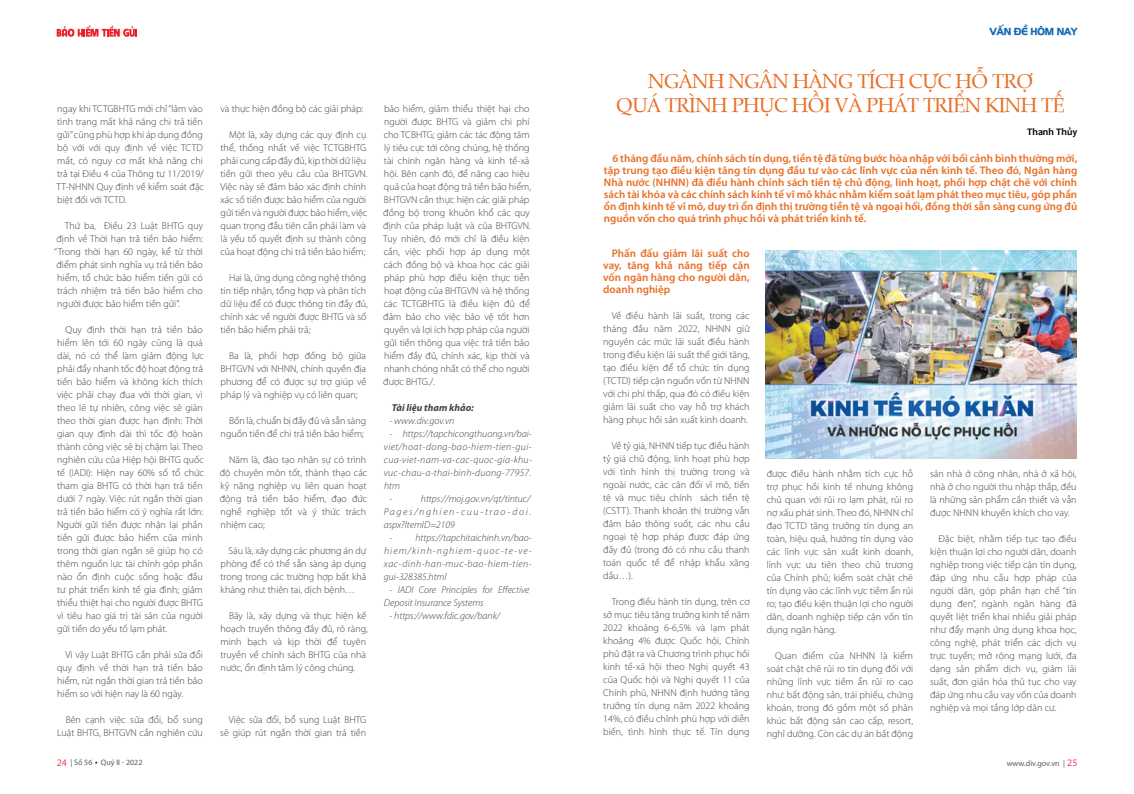
<style>
.page{position:relative;width:1134px;height:794px;background:#fff}
.page>*{position:absolute;margin:0;border:0;box-sizing:border-box;transform-origin:0 0}
.t1{font:20px/24px "UVN Viet Sach";letter-spacing:-.025em;color:#e86e25;text-align:center}
.t2{font:600 11px/12px "Myriad Pro";color:#e86e25;text-align:justify}
.t3{font:300 10px/13px "Myriad Pro";color:#414042;text-align:justify}
.t4{font:italic 300 10px/13px "Myriad Pro";color:#414042;text-align:justify}
.t5{font:italic 300 10px "Myriad Pro";letter-spacing:.04em;color:#414042}
.t6{font:italic 300 10px "Myriad Pro";letter-spacing:.03em;color:#414042}
.t7{font:italic 300 10px "Myriad Pro";letter-spacing:.025em;color:#414042}
.t8{font:italic 700 10px "Myriad Pro";color:#414042}
.t9{font:10px "UTM Hanzel";color:#1268b3}
.t10{font:700 10px "Candara";color:#000}
.t11{font:8px "Myriad Pro";color:#58595b}
.s1{font-size:10px;color:#ef4056}
</style>
<div class="page">
<svg style="left:57px;top:25px;width:80px;height:12px"></svg>
<img style="left:765px;top:250px;width:311px;height:209px">
<p class="t3" style="left:56px;top:102px;width:149px;text-align:left">ngay khi TCTGBHTG mới chỉ “lâm vào tình trạng mất khả năng chi trả tiền gửi” cũng phù hợp khi áp dụng đồng bộ với với quy định về việc TCTD mất, có nguy cơ mất khả năng chi trả tại Điều 4 của Thông tư 11/2019/<br>TT-NHNN Quy định về kiểm soát đặc biệt đối với TCTD.</p>
<p class="t3" style="left:54px;top:219px;width:150px;text-indent:11px">Thứ ba, Điều 23 Luật BHTG quy định về Thời hạn trả tiền bảo hiểm: “Trong thời hạn 60 ngày, kể từ thời điểm phát sinh nghĩa vụ trả tiền bảo hiểm, tổ chức bảo hiểm tiền gửi có trách nhiệm trả tiền bảo hiểm cho người được bảo hiểm tiền gửi”.</p>
<p class="t3" style="left:57px;top:323px;width:149px;text-align:left;text-indent:9px">Quy định thời hạn trả tiền bảo hiểm lên tới 60 ngày cũng là quá dài, nó có thể làm giảm động lực phải đẩy nhanh tốc độ hoạt động trả tiền bảo hiểm và không kích thích việc phải chạy đua với thời gian, vì theo lẽ tự nhiên, công việc sẽ giãn theo thời gian được hạn định: Thời gian quy định dài thì tốc độ hoàn thành công việc sẽ bị chậm lại. Theo nghiên cứu của Hiệp hội BHTG quốc tế (IADI): Hiện nay 60% số tổ chức tham gia BHTG có thời hạn trả tiền dưới 7 ngày. Việc rút ngắn thời gian trả tiền bảo hiểm có ý nghĩa rất lớn:<br>Người gửi tiền được nhận lại phần tiền gửi được bảo hiểm của mình trong thời gian ngắn sẽ giúp họ có thêm nguồn lực tài chính góp phần nào ổn định cuộc sống hoặc đầu tư phát triển kinh tế gia đình; giảm thiểu thiệt hại cho người được BHTG vì tiêu hao giá trị tài sản của người gửi tiền do yếu tố lạm phát.</p>
<p class="t3" style="left:57px;top:648px;width:147px;text-indent:8px">Vì vậy Luật BHTG cần phải sửa đổi quy định về thời hạn trả tiền bảo hiểm, rút ngắn thời gian trả tiền bảo hiểm so với hiện nay là 60 ngày.</p>
<p class="t3" style="left:57px;top:713px;width:147px;text-align:right">Bên cạnh việc sửa đổi, bổ sung<br>Luật BHTG, BHTGVN cần nghiên cứu</p>
<p class="t3" style="left:220px;top:102px;width:144px">và thực hiện đồng bộ các giải pháp:</p>
<p class="t3" style="left:220px;top:128px;width:149px;text-align:left;text-indent:9px">Một là, xây dựng các quy định cụ thể, thống nhất về việc TCTGBHTG phải cung cấp đầy đủ, kịp thời dữ liệu tiền gửi theo yêu cầu của BHTGVN.<br>Việc này sẽ đảm bảo xác định chính xác số tiền được bảo hiểm của người gửi tiền và người được bảo hiểm, việc quan trọng đầu tiên cần phải làm và là yếu tố quyết định sự thành công của hoạt động chi trả tiền bảo hiểm;</p>
<p class="t3" style="left:220px;top:271px;width:149px;text-align:left;text-indent:9px">Hai là, ứng dụng công nghệ thông tin tiếp nhận, tổng hợp và phân tích dữ liệu để có được thông tin đầy đủ, chính xác về người được BHTG và số tiền bảo hiểm phải trả;</p>
<p class="t3" style="left:221px;top:349px;width:147px;text-indent:8px">Ba là, phối hợp đồng bộ giữa BHTGVN với NHNN, chính quyền địa phương để có được sự trợ giúp về pháp lý và nghiệp vụ có liên quan;</p>
<p class="t3" style="left:221px;top:414px;width:147px;text-align:right">Bốn là, chuẩn bị đầy đủ và sẵn sàng nguồn tiền để chi trả tiền bảo hiểm;</p>
<p class="t3" style="left:220px;top:453px;width:149px;text-align:left;text-indent:9px">Năm là, đào tạo nhân sự có trình độ chuyên môn tốt, thành thạo các kỹ năng nghiệp vụ liên quan hoạt động trả tiền bảo hiểm, đạo đức nghề nghiệp tốt và ý thức trách nhiệm cao;</p>
<p class="t3" style="left:221px;top:544px;width:147px;text-indent:8px">Sáu là, xây dựng các phương án dự phòng để có thể sẵn sàng áp dụng trong trong các trường hợp bất khả kháng như: thiên tai, dịch bệnh…</p>
<p class="t3" style="left:221px;top:609px;width:149px;text-align:left;text-indent:9px">Bảy là, xây dựng và thực hiện kế hoạch truyền thông đầy đủ, rõ ràng, minh bạch và kịp thời để tuyên truyền về chính sách BHTG của nhà nước, ổn định tâm lý công chúng.</p>
<p class="t3" style="left:383px;top:102px;width:149px;text-align:left">bảo hiểm, giảm thiểu thiệt hại cho người được BHTG và giảm chi phí cho TCBHTG; giảm các tác động tâm lý tiêu cực tới công chúng, hệ thống tài chính ngân hàng và kinh tế-xã hội. Bên cạnh đó, để nâng cao hiệu quả của hoạt động trả tiền bảo hiểm,<br>BHTGVN cần thực hiện các giải pháp đồng bộ trong khuôn khổ các quy định của pháp luật và của BHTGVN.<br>Tuy nhiên, đó mới chỉ là điều kiện cần, việc phối hợp áp dụng một cách đồng bộ và khoa học các giải pháp phù hợp điều kiện thực tiễn hoạt động của BHTGVN và hệ thống các TCTGBHTG là điều kiện đủ để đảm bảo cho việc bảo vệ tốt hơn quyền và lợi ích hợp pháp của người gửi tiền thông qua việc trả tiền bảo hiểm đầy đủ, chính xác, kịp thời và nhanh chóng nhất có thể cho người được BHTG./.</p>
<p class="t8" style="left:392px;top:401px;width:83px">Tài liệu tham khảo:</p>
<p class="t4" style="left:389px;top:414px;width:66px">- www.div.gov.vn</p>
<p class="t4" style="left:389px;top:427px;width:144px">- https://tapchicongthuong.vn/bai-</p>
<p class="t5" style="left:384px;top:440px;width:150px">viet/hoat-dong-bao-hiem-tien-gui-</p>
<p class="t6" style="left:384px;top:453px;width:150px">cua-viet-nam-va-cac-quoc-gia-khu-</p>
<p class="t7" style="left:384px;top:466px;width:149px">vuc-chau-a-thai-binh-duong-77957.</p>
<p class="t4" style="left:384px;top:479px;width:18px">htm</p>
<p class="t4" style="left:389px;top:492px;width:4px">-</p>
<p class="t4" style="left:384px;top:492px;width:149px;text-indent:37px">https://moj.gov.vn/qt/tintuc/ Pages/nghien-cuu-trao-doi. aspx?ItemID=2109</p>
<p class="t4" style="left:384px;top:531px;width:150px;text-indent:6px">- https://tapchitaichinh.vn/bao&shy;hiem/kinh-nghiem-quoc-te-ve&shy;xac-dinh-han-muc-bao-hiem-tien&shy;gui-328385.html</p>
<p class="t4" style="left:384px;top:583px;width:147px;text-indent:6px">- IADI Core Principles for Effective<br>Deposit Insurance Systems</p>
<p class="t4" style="left:389px;top:609px;width:112px">- https://www.fdic.gov/bank/</p>
<p class="t3" style="left:220px;top:713px;width:148px;text-align:right">Việc sửa đổi, bổ sung Luật BHTG sẽ giúp rút ngắn thời gian trả tiền</p>
<p class="t9" style="left:990px;top:25px;width:89px">VẤN ĐỀ HÔM NAY</p>
<h1 class="t1" style="left:616px;top:68px;width:450px">NGÀNH NGÂN HÀNG TÍCH CỰC HỖ TRỢ<br>QUÁ TRÌNH PHỤC HỒI VÀ PHÁT TRIỂN KINH TẾ</h1>
<p class="t10" style="left:1027px;top:125px;width:52px">Thanh Thủy</p>
<p class="t2" style="left:604px;top:152px;width:475px;text-indent:9px">6 tháng đầu năm, chính sách tín dụng, tiền tệ đã từng bước hòa nhập với bối cảnh bình thường mới, tập trung tạo điều kiện tăng tín dụng đầu tư vào các lĩnh vực của nền kinh tế. Theo đó, Ngân hàng Nhà nước (NHNN) đã điều hành chính sách tiền tệ chủ động, linh hoạt, phối hợp chặt chẽ với chính sách tài khóa và các chính sách kinh tế vĩ mô khác nhằm kiểm soát lạm phát theo mục tiêu, góp phần ổn định kinh tế vĩ mô, duy trì ổn định thị trường tiền tệ và ngoại hối, đồng thời sẵn sàng cung ứng đủ nguồn vốn cho quá trình phục hồi và phát triển kinh tế.</p>
<p class="t2" style="left:603px;top:247px;width:148px;text-indent:9px">Phấn đấu giảm lãi suất cho vay, tăng khả năng tiếp cận vốn ngân hàng cho người dân, doanh nghiệp</p>
<p class="t3" style="left:603px;top:309px;width:148px;text-indent:8px">Về điều hành lãi suất, trong các tháng đầu năm 2022, NHNN giữ nguyên các mức lãi suất điều hành trong điều kiện lãi suất thế giới tăng, tạo điều kiện để tổ chức tín dụng (TCTD) tiếp cận nguồn vốn từ NHNN với chi phí thấp, qua đó có điều kiện giảm lãi suất cho vay hỗ trợ khách hàng phục hồi sản xuất kinh doanh.</p>
<p class="t3" style="left:603px;top:439px;width:148px;text-indent:8px">Về tỷ giá, NHNN tiếp tục điều hành tỷ giá chủ động, linh hoạt phù hợp với tình hình thị trường trong và ngoài nước, các cân đối vĩ mô, tiền tệ và mục tiêu chính sách tiền tệ (CSTT). Thanh khoản thị trường vẫn đảm bảo thông suốt, các nhu cầu ngoại tệ hợp pháp được đáp ứng đầy đủ (trong đó có nhu cầu thanh toán quốc tế để nhập khẩu xăng dầu…).</p>
<p class="t3" style="left:603px;top:595px;width:148px;text-indent:8px">Trong điều hành tín dụng, trên cơ sở mục tiêu tăng trưởng kinh tế năm 2022 khoảng 6-6,5% và lạm phát khoảng 4% được Quốc hội, Chính phủ đặt ra và Chương trình phục hồi kinh tế-xã hội theo Nghị quyết 43 của Quốc hội và Nghị quyết 11 của Chính phủ, NHNN định hướng tăng trưởng tín dụng năm 2022 khoảng 14%, có điều chỉnh phù hợp với diễn biến, tình hình thực tế. Tín dụng</p>
<p class="t3" style="left:767px;top:467px;width:148px">được điều hành nhằm tích cực hỗ trợ phục hồi kinh tế nhưng không chủ quan với rủi ro lạm phát, rủi ro nợ xấu phát sinh. Theo đó, NHNN chỉ đạo TCTD tăng trưởng tín dụng an toàn, hiệu quả, hướng tín dụng vào các lĩnh vực sản xuất kinh doanh, lĩnh vực ưu tiên theo chủ trương của Chính phủ; kiểm soát chặt chẽ tín dụng vào các lĩnh vực tiềm ẩn rủi ro; tạo điều kiện thuận lợi cho người dân, doanh nghiệp tiếp cận vốn tín dụng ngân hàng.</p>
<p class="t3" style="left:767px;top:649px;width:148px;text-indent:8px">Quan điểm của NHNN là kiểm soát chặt chẽ rủi ro tín dụng đối với những lĩnh vực tiềm ẩn rủi ro cao như: bất động sản, trái phiếu, chứng khoán, trong đó gồm một số phân khúc bất động sản cao cấp, resort, nghỉ dưỡng. Còn các dự án bất động</p>
<p class="t3" style="left:930px;top:467px;width:148px">sản nhà ở công nhân, nhà ở xã hội, nhà ở cho người thu nhập thấp, đều là những sản phẩm cần thiết và vẫn được NHNN khuyến khích cho vay.</p>
<p class="t3" style="left:930px;top:532px;width:148px;text-indent:8px">Đặc biệt, nhằm tiếp tục tạo điều kiện thuận lợi cho người dân, doanh nghiệp trong việc tiếp cận tín dụng, đáp ứng nhu cầu hợp pháp của người dân, góp phần hạn chế “tín dụng đen”, ngành ngân hàng đã quyết liệt triển khai nhiều giải pháp như đẩy mạnh ứng dụng khoa học, công nghệ, phát triển các dịch vụ trực tuyến; mở rộng mạng lưới, đa dạng sản phẩm dịch vụ, giảm lãi suất, đơn giản hóa thủ tục cho vay đáp ứng nhu cầu vay vốn của doanh nghiệp và mọi tầng lớp dân cư.</p>
<p class="t11" style="left:57px;top:757px;width:87px"><span class="s1">24</span> | Số 56 Quý II - 2022</p>
<p class="t11" style="left:1007px;top:758px;width:72px">www.div.gov.vn | <span class="s1">25</span></p>
</div>
